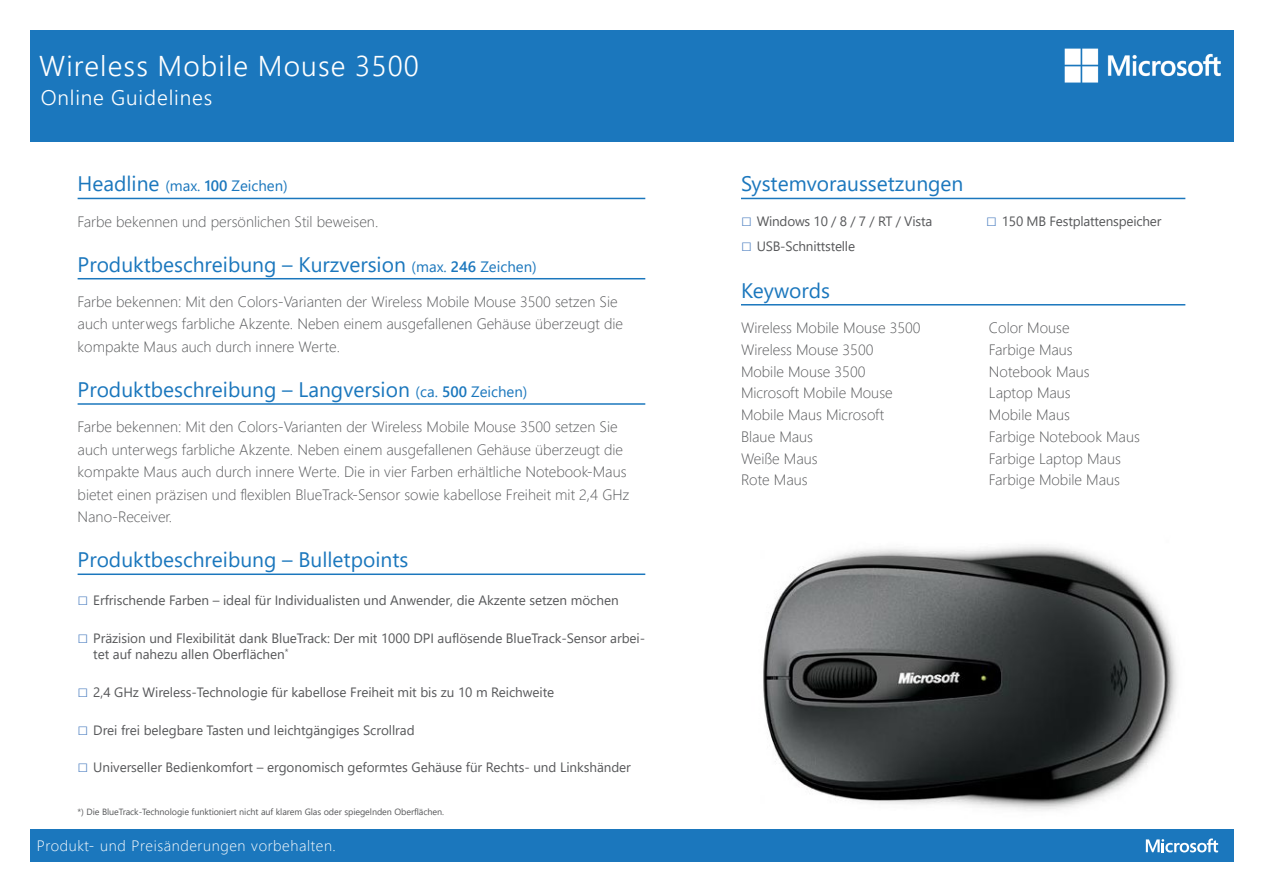
<style>
.page{position:relative;width:1263px;height:893px;background:#fff}
.page>*{position:absolute;margin:0;border:0;box-sizing:border-box;transform-origin:0 0}
.t1{font:300 28.65px "Segoe Pro";letter-spacing:.04em;color:#fff}
.t2{font:21px "Segoe UI";color:#1b77bd}
.t3{font:300 21px "Segoe Pro";letter-spacing:.04em;color:#fff}
.t4{font:300 15px/21.8px "Segoe UI";color:#57585a}
.t5{font:300 15px "Segoe UI";letter-spacing:.04em;color:#fff}
.t6{font:15px "Segoe UI";color:#1b77bd}
.t7{font:13.5px/16.5px "Segoe UI";letter-spacing:-.005em;color:#57585a}
.t8{font:9px "Segoe UI";letter-spacing:-.01em;color:#57585a}
.s1{font-size:21px}
.s2{font-weight:600}
.s3{font-size:15px}
.s4{font-weight:600;font-size:15px}
.s5{font-size:18px;color:#497cbf}
</style>
<div class="page">
<div style="left:30px;top:30px;width:1203px;height:111px;background:#1b77bd"></div>
<img style="left:1064px;top:30px;width:170px;height:70px">
<div style="left:30px;top:829px;width:1203px;height:33px;background:#1b77bd"></div>
<svg style="left:1146px;top:838px;width:72px;height:14px"></svg>
<hr style="left:78px;top:198px;width:567px;height:1px;background:#1b77bd">
<hr style="left:78px;top:278px;width:567px;height:1px;background:#1b77bd">
<hr style="left:78px;top:403px;width:567px;height:2px;background:#1b77bd">
<hr style="left:78px;top:573px;width:567px;height:2px;background:#1b77bd">
<img style="left:763px;top:545px;width:414px;height:266px">
<hr style="left:741px;top:304px;width:444px;height:1px;background:#1b77bd">
<hr style="left:741px;top:198px;width:444px;height:1px;background:#1b77bd">
<h1 class="t1" style="left:39px;top:46px;width:381px">Wireless Mobile Mouse 3500</h1>
<h2 class="t3" style="left:41px;top:83px;width:173px">Online Guidelines</h2>
<p class="t6" style="left:78px;top:174px;width:212px"><span class="s1">Headline</span> (max. <span class="s2">100</span> Zeichen)</p>
<p class="t4" style="left:78px;top:210px;width:302px">Farbe bekennen und persönlichen Stil beweisen.</p>
<h2 class="t2" style="left:78px;top:247px;width:461px">Produktbeschreibung – Kurzversion <span class="s3">(max.</span> <span class="s4">246</span> <span class="s3">Zeichen)</span></h2>
<p class="t4" style="left:78px;top:290px;width:547px;line-height:22.5px">Farbe bekennen: Mit den Colors-Varianten der Wireless Mobile Mouse 3500 setzen Sie auch unterwegs farbliche Akzente. Neben einem ausgefallenen Gehäuse überzeugt die kompakte Maus auch durch innere Werte.</p>
<h2 class="t2" style="left:78px;top:372px;width:451px">Produktbeschreibung – Langversion <span class="s3">(ca.</span> <span class="s4">500</span> <span class="s3">Zeichen)</span></h2>
<p class="t4" style="left:78px;top:415px;width:553px;line-height:22.5px">Farbe bekennen: Mit den Colors-Varianten der Wireless Mobile Mouse 3500 setzen Sie auch unterwegs farbliche Akzente. Neben einem ausgefallenen Gehäuse überzeugt die kompakte Maus auch durch innere Werte. Die in vier Farben erhältliche Notebook-Maus bietet einen präzisen und flexiblen BlueTrack-Sensor sowie kabellose Freiheit mit 2,4 GHz Nano-Receiver.</p>
<h2 class="t2" style="left:78px;top:543px;width:332px">Produktbeschreibung – Bulletpoints</h2>
<p class="t7" style="left:78px;top:592px;width:542px"><span class="s5">□</span> Erfrischende Farben – ideal für Individualisten und Anwender, die Akzente setzen möchen</p>
<p class="t7" style="left:93px;top:629px;width:553px;text-indent:-16px"><span class="s5">□</span> Präzision und Flexibilität dank BlueTrack: Der mit 1000 DPI auflösende BlueTrack-Sensor arbei&shy;tet auf nahezu allen Oberflächen<sup>*</sup></p>
<p class="t7" style="left:78px;top:684px;width:478px"><span class="s5">□</span> 2,4 GHz Wireless-Technologie für kabellose Freiheit mit bis zu 10 m Reichweite</p>
<p class="t7" style="left:78px;top:721px;width:339px"><span class="s5">□</span> Drei frei belegbare Tasten und leichtgängiges Scrollrad</p>
<p class="t7" style="left:78px;top:759px;width:555px"><span class="s5">□</span> Universeller Bedienkomfort – ergonomisch geformtes Gehäuse für Rechts- und Linkshänder</p>
<p class="t8" style="left:78px;top:804px;width:368px">*) Die BlueTrack-Technologie funktioniert nicht auf klarem Glas oder spiegelnden Oberflächen.</p>
<p class="t5" style="left:37px;top:833px;width:301px">Produkt- und Preisänderungen vorbehalten.</p>
<h2 class="t2" style="left:741px;top:167px;width:224px">Systemvoraussetzungen</h2>
<p class="t7" style="left:741px;top:212px;width:193px"><span class="s5">□</span> Windows 10 / 8 / 7 / RT / Vista</p>
<p class="t7" style="left:741px;top:238px;width:116px"><span class="s5">□</span> USB-Schnittstelle</p>
<p class="t7" style="left:986px;top:212px;width:177px"><span class="s5">□</span> 150 MB Festplattenspeicher</p>
<h2 class="t2" style="left:741px;top:273px;width:91px">Keywords</h2>
<p class="t4" style="left:741px;top:316px;width:181px">Wireless Mobile Mouse 3500<br>Wireless Mouse 3500<br>Mobile Mouse 3500<br>Microsoft Mobile Mouse<br>Mobile Maus Microsoft<br>Blaue Maus<br>Weiße Maus<br>Rote Maus</p>
<p class="t4" style="left:989px;top:316px;width:152px">Color Mouse<br>Farbige Maus<br>Notebook Maus<br>Laptop Maus<br>Mobile Maus<br>Farbige Notebook Maus<br>Farbige Laptop Maus<br>Farbige Mobile Maus</p>
</div>
